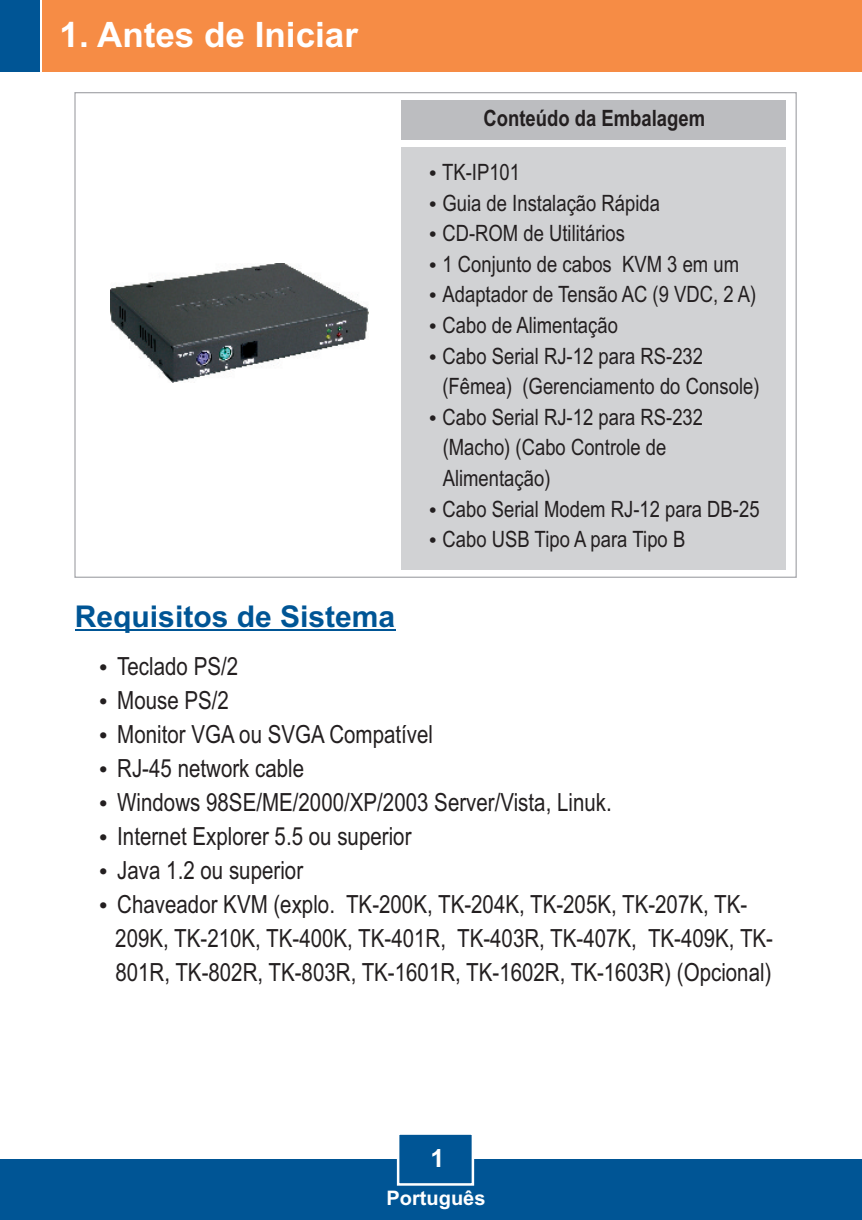
<style>
.page{position:relative;width:862px;height:1220px;background:#fff}
.page>*{position:absolute;margin:0;border:0;box-sizing:border-box;transform-origin:0 0}
.t1{font:700 35px "Arial";color:#fff}
.t2{font:700 30px "Arial";color:#005595}
.t3{font:25px/34px "Arial Narrow";color:#231f20}
.t4{font:700 25px "Arial";color:#fff}
.t5{font:22.5px/30.5px "Arial Narrow";color:#231f20}
.t6{font:700 22.5px "Arial Narrow";color:#231f20}
.t7{font:700 20px "Arial";color:#fff}
</style>
<div class="page">
<div style="left:0;top:1159px;width:861px;height:61px;background:#005595"></div>
<div style="left:42px;top:0;width:819px;height:72px;background:#f68c45"></div>
<div style="left:0;top:0;width:39px;height:72px;background:#005595"></div>
<svg style="left:74px;top:92px;width:723px;height:486px"></svg>
<div style="left:401px;top:148px;width:384px;height:422px;background:#d1d2d4"></div>
<div style="left:401px;top:100px;width:384px;height:40px;background:#bcbdc0"></div>
<svg style="left:396px;top:1134px;width:79px;height:52px"></svg>
<img style="left:110px;top:264px;width:259px;height:118px">
<hr style="left:75px;top:629px;width:320px;height:2px;background:#005595">
<h1 class="t1" style="left:59px;top:22px;width:300px">1. Antes de Iniciar</h1>
<p class="t6" style="left:483px;top:110px;width:223px">Conteúdo da Embalagem</p>
<p class="t5" style="left:442px;top:159px;width:319px">TK-IP101<br>Guia de Instalação Rápida<br>CD-ROM de Utilitários<br>1 Conjunto de cabos KVM 3 em um<br>Adaptador de Tensão AC (9 VDC, 2 A)<br>Cabo de Alimentação<br>Cabo Serial RJ-12 para RS-232 (Fêmea) (Gerenciamento do Console)<br>Cabo Serial RJ-12 para RS-232 (Macho) (Cabo Controle de<br>Alimentação)<br>Cabo Serial Modem RJ-12 para DB-25<br>Cabo USB Tipo A para Tipo B</p>
<p class="t2" style="left:75px;top:605px;width:322px">Requisitos de Sistema</p>
<p class="t3" style="left:117px;top:651px;width:122px">Teclado PS/2</p>
<p class="t3" style="left:117px;top:685px;width:113px">Mouse PS/2</p>
<p class="t3" style="left:117px;top:719px;width:317px">Monitor VGA ou SVGA Compatível</p>
<p class="t3" style="left:117px;top:753px;width:496px">RJ-45 network cable<br>Windows 98SE/ME/2000/XP/2003 Server/Vista, Linuk.</p>
<p class="t3" style="left:115px;top:821px;width:659px">Internet Explorer 5.5 ou superior<br>Java 1.2 ou superior<br>Chaveador KVM (explo. TK-200K, TK-204K, TK-205K, TK-207K, TK-209K, TK-210K, TK-400K, TK-401R, TK-403R, TK-407K, TK-409K, TK-801R, TK-802R, TK-803R, TK-1601R, TK-1602R, TK-1603R) (Opcional)</p>
<p class="t4" style="left:430px;top:1149px;width:15px">1</p>
<p class="t7" style="left:386px;top:1190px;width:100px">Português</p>
</div>
